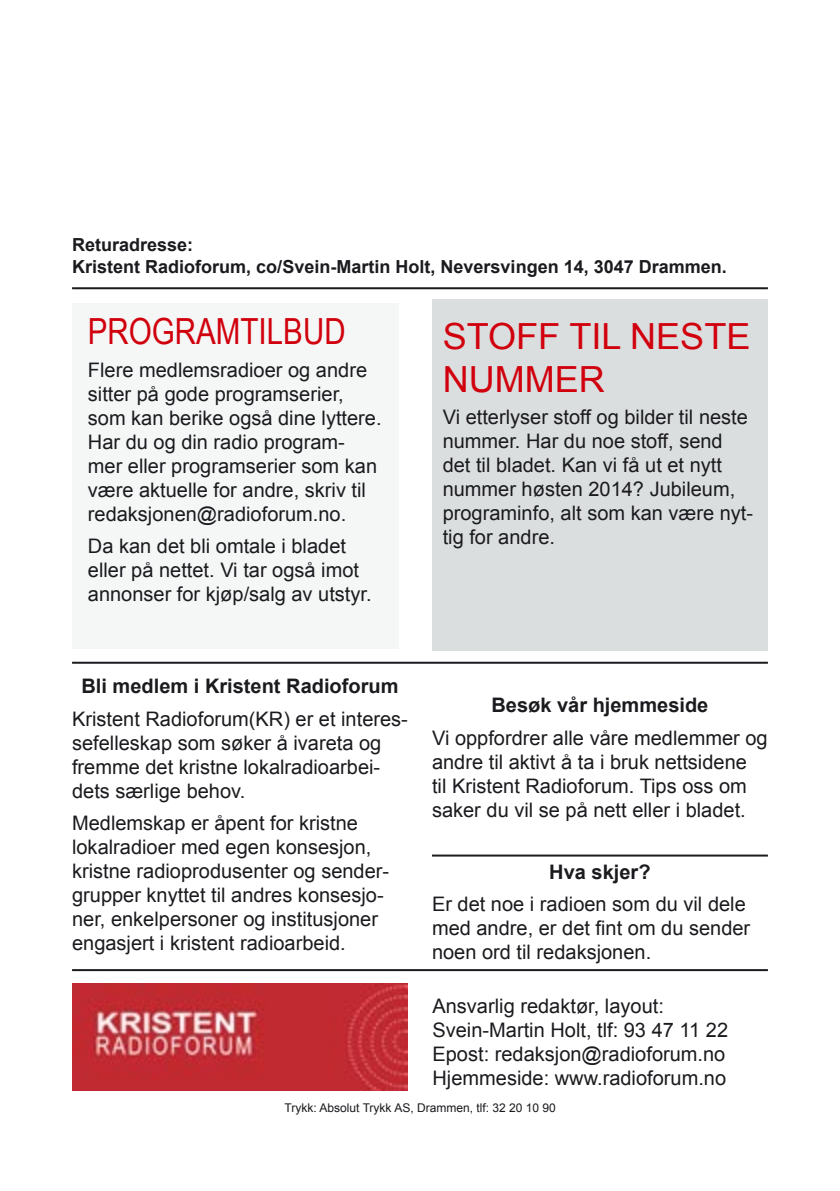
<style>
.page{position:relative;width:840px;height:1191px;background:#fff}
.page>*{position:absolute;margin:0;border:0;box-sizing:border-box;transform-origin:0 0}
.Kolonnetittel{font:36px/43.2px "Arial";color:#d1000d}
.Tittel_Overskrift{font:36px "Arial Narrow";color:#d1000d}
.Kolonnetittel-2{font:20px/24px "Arial";color:#1b1b1f}
.Kolonnetittel-3{font:700 20px "Arial";color:#1b1b1f}
.t1{font:700 18px/21.6px "Arial";color:#1b1b1f}
.t2{font:12px "Arial";color:#1b1b1f}
</style>
<div class="page">
<hr style="left:72px;top:287px;width:695px;height:2px;background:#1b1b1f">
<hr style="left:72px;top:661px;width:695px;height:2px;background:#1b1b1f">
<hr style="left:432px;top:854px;width:335px;height:2px;background:#1b1b1f">
<hr style="left:72px;top:969px;width:695px;height:2px;background:#1b1b1f">
<div style="left:72px;top:302px;width:326px;height:346px;background:#f5f6f6"></div>
<img style="left:72px;top:983px;width:336px;height:108px">
<div style="left:432px;top:299px;width:335px;height:351px;background:#dbdedf"></div>
<p class="t1" style="left:72px;top:234px;width:656px">Returadresse:<br>Kristent Radioforum, co/Svein-Martin Holt, Neversvingen 14, 3047 Drammen.</p>
<p class="Tittel_Overskrift" style="left:88px;top:305px;width:259px">PROGRAMTILBUD</p>
<p class="Kolonnetittel-2" style="left:88px;top:357px;width:295px">Flere medlemsradioer og andre sitter på gode programserier, som kan berike også dine lyttere.<br>Har du og din radio program&shy;mer eller programserier som kan være aktuelle for andre, skriv til redaksjonen@radioforum.no.</p>
<p class="Kolonnetittel-2" style="left:88px;top:534px;width:285px">Da kan det bli omtale i bladet eller på nettet. Vi tar også imot annonser for kjøp/salg av utstyr.</p>
<p class="Kolonnetittel" style="left:442px;top:314px;width:309px">STOFF TIL NESTE<br>NUMMER</p>
<p class="Kolonnetittel-2" style="left:442px;top:405px;width:312px">Vi etterlyser stoff og bilder til neste nummer. Har du noe stoff, send det til bladet. Kan vi få ut et nytt nummer høsten 2014? Jubileum, programinfo, alt som kan være nyt&shy;tig for andre.</p>
<p class="Kolonnetittel-3" style="left:81px;top:672px;width:318px">Bli medlem i Kristent Radioforum</p>
<p class="Kolonnetittel-2" style="left:72px;top:706px;width:337px">Kristent Radioforum(KR) er et interes&shy;sefelleskap som søker å ivareta og fremme det kristne lokalradioarbei&shy;dets særlige behov.</p>
<p class="Kolonnetittel-2" style="left:72px;top:811px;width:318px">Medlemskap er åpent for kristne lokalradioer med egen konsesjon, kristne radioprodusenter og sender&shy;grupper knyttet til andres konsesjo&shy;ner, enkelpersoner og institusjoner engasjert i kristent radioarbeid.</p>
<p class="Kolonnetittel-3" style="left:491px;top:691px;width:218px">Besøk vår hjemmeside</p>
<p class="Kolonnetittel-2" style="left:432px;top:725px;width:337px">Vi oppfordrer alle våre medlemmer og andre til aktivt å ta i bruk nettsidene<br>til Kristent Radioforum. Tips oss om saker du vil se på nett eller i bladet.</p>
<p class="Kolonnetittel-3" style="left:549px;top:858px;width:103px">Hva skjer?</p>
<p class="Kolonnetittel-2" style="left:432px;top:892px;width:319px">Er det noe i radioen som du vil dele med andre, er det fint om du sender noen ord til redaksjonen.</p>
<p class="Kolonnetittel-2" style="left:432px;top:994px;width:297px">Ansvarlig redaktør, layout:<br>Svein-Martin Holt, tlf: 93 47 11 22<br>Epost: redaksjon@radioforum.no<br>Hjemmeside: www.radioforum.no</p>
<p class="t2" style="left:284px;top:1099px;width:272px">Trykk: Absolut Trykk AS, Drammen, tlf: 32 20 10 90</p>
</div>
